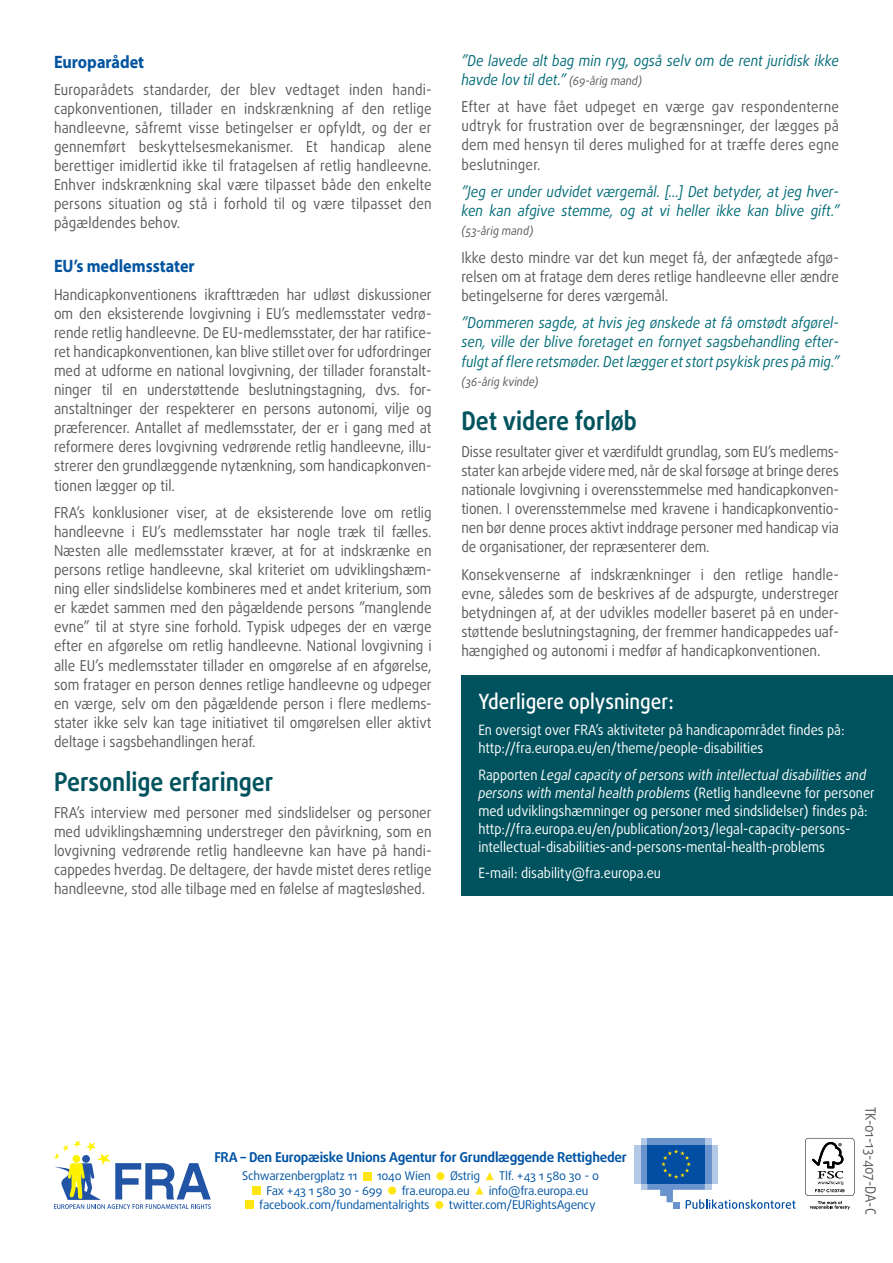
<style>
.page{position:relative;width:893px;height:1263px;background:#fff}
.page>*{position:absolute;margin:0;border:0;box-sizing:border-box;transform-origin:0 0}
.t1{font:700 25.5px "Daxline Pro";color:#00535e;scale:.9 1}
.t2{font:500 21px "Daxline Pro";color:#fff;scale:.9 1}
.t3{font:700 18px "Myriad Pro";color:#0254a1;scale:.9 1}
.t4{font:15px/19px "Daxline Pro";color:#58595b;text-align:justify;scale:.9 1}
.t5{font:italic 15px/19px "Daxline Pro";color:#006b77;scale:.9 1}
.t6{font:14.25px/18px "Daxline Pro";color:#fff;scale:.9 1}
.t7{font:14.25px "Daxline Pro";letter-spacing:-.005em;color:#58595b;scale:.9 1}
.t8{font:700 13.5px "Daxline Pro";letter-spacing:-.02em;color:#0054a4}
.t9{font:12px "Daxline Pro";letter-spacing:-.02em;color:#0054a4}
.t10{font:italic 12px "Daxline Pro";color:#58595b;scale:.9 1}
.s1{font-size:12px;color:#58595b}
.s2{font-style:italic}
</style>
<div class="page">
<div style="left:461px;top:675px;width:432px;height:220px;background:#00535e"></div>
<div style="left:363px;top:1172px;width:8px;height:8px;background:#ffe512"></div>
<div style="left:436px;top:1172px;width:8px;height:8px;background:#ffe512;border-radius:50%"></div>
<svg style="left:486px;top:1172px;width:8px;height:8px"></svg>
<div style="left:253px;top:1186px;width:8px;height:8px;background:#ffe512"></div>
<div style="left:388px;top:1186px;width:8px;height:8px;background:#ffe512;border-radius:50%"></div>
<svg style="left:475px;top:1186px;width:8px;height:8px"></svg>
<div style="left:246px;top:1201px;width:8px;height:8px;background:#ffe512"></div>
<div style="left:435px;top:1201px;width:8px;height:8px;background:#ffe512;border-radius:50%"></div>
<div style="left:641px;top:1183px;width:70px;height:6px;background:#b4c9e6"></div>
<div style="left:641px;top:1138px;width:70px;height:7px;background:#b4c9e6"></div>
<div style="left:647px;top:1138px;width:58px;height:7px;background:#6993cd"></div>
<div style="left:705px;top:1145px;width:6px;height:38px;background:#6993cd"></div>
<div style="left:711px;top:1145px;width:7px;height:38px;background:#b4c9e6"></div>
<div style="left:641px;top:1145px;width:6px;height:38px;background:#6993cd"></div>
<div style="left:635px;top:1145px;width:6px;height:38px;background:#b4c9e6"></div>
<div style="left:647px;top:1145px;width:58px;height:38px;background:#034ea2"></div>
<svg style="left:647px;top:1149px;width:148px;height:60px"></svg>
<svg style="left:54px;top:1140px;width:157px;height:69px"></svg>
<svg style="left:805px;top:1138px;width:49px;height:71px"></svg>
<p class="t3" style="left:54px;top:50px;width:102px">Europarådet</p>
<p class="t4" style="left:54px;top:80px;width:421px">Europarådets standarder, der blev vedtaget inden handi&shy;capkonventionen, tillader en indskrænkning af den retlige handleevne, såfremt visse betingelser er opfyldt, og der er gennemført beskyttelsesmekanismer. Et handicap alene berettiger imidlertid ikke til fratagelsen af retlig handleevne.<br>Enhver indskrænkning skal være tilpasset både den enkelte persons situation og stå i forhold til og være tilpasset den pågældendes behov.</p>
<p class="t3" style="left:54px;top:255px;width:158px">EU’s medlemsstater</p>
<p class="t4" style="left:54px;top:285px;width:421px">Handicapkonventionens ikrafttræden har udløst diskussioner om den eksisterende lovgivning i EU’s medlemsstater vedrø&shy;rende retlig handleevne. De EU-medlemsstater, der har ratifice&shy;ret handicapkonventionen, kan blive stillet over for udfordringer med at udforme en national lovgivning, der tillader foranstalt&shy;ninger til en understøttende beslutningstagning, dvs. for&shy;anstaltninger der respekterer en persons autonomi, vilje og præferencer. Antallet af medlemsstater, der er i gang med at reformere deres lovgivning vedrørende retlig handleevne, illu&shy;strerer den grundlæggende nytænkning, som handicapkonven&shy;tionen lægger op til.</p>
<p class="t4" style="left:54px;top:503px;width:421px">FRA’s konklusioner viser, at de eksisterende love om retlig handleevne i EU’s medlemsstater har nogle træk til fælles.<br>Næsten alle medlemsstater kræver, at for at indskrænke en persons retlige handleevne, skal kriteriet om udviklingshæm&shy;ning eller sindslidelse kombineres med et andet kriterium, som er kædet sammen med den pågældende persons ”manglende evne” til at styre sine forhold. Typisk udpeges der en værge efter en afgørelse om retlig handleevne. National lovgivning i alle EU’s medlemsstater tillader en omgørelse af en afgørelse, som fratager en person dennes retlige handleevne og udpeger en værge, selv om den pågældende person i flere medlems&shy;stater ikke selv kan tage initiativet til omgørelsen eller aktivt deltage i sagsbehandlingen heraf.</p>
<h1 class="t1" style="left:54px;top:765px;width:245px">Personlige erfaringer</h1>
<p class="t4" style="left:54px;top:803px;width:421px">FRA’s interview med personer med sindslidelser og personer med udviklingshæmning understreger den påvirkning, som en lovgivning vedrørende retlig handleevne kan have på handi&shy;cappedes hverdag. De deltagere, der havde mistet deres retlige handleevne, stod alle tilbage med en følelse af magtesløshed.</p>
<p class="t5" style="left:461px;top:51px;width:421px">”De lavede alt bag min ryg, også selv om de rent juridisk ikke havde lov til det.” <span class="s1">(69-årig mand)</span></p>
<p class="t4" style="left:461px;top:98px;width:421px">Efter at have fået udpeget en værge gav respondenterne udtryk for frustration over de begrænsninger, der lægges på dem med hensyn til deres mulighed for at træffe deres egne beslutninger.</p>
<p class="t5" style="left:461px;top:182px;width:422px">”Jeg er under udvidet værgemål. […] Det betyder, at jeg hver&shy;ken kan afgive stemme, og at vi heller ikke kan blive gift.”</p>
<p class="t10" style="left:461px;top:223px;width:82px">(53-årig mand)</p>
<p class="t4" style="left:461px;top:248px;width:421px">Ikke desto mindre var det kun meget få, der anfægtede afgø&shy;relsen om at fratage dem deres retlige handleevne eller ændre betingelserne for deres værgemål.</p>
<p class="t5" style="left:461px;top:314px;width:422px;text-align:justify">”Dommeren sagde, at hvis jeg ønskede at få omstødt afgørel&shy;sen, ville der blive foretaget en fornyet sagsbehandling efter&shy;fulgt af flere retsmøder. Det lægger et stort psykisk pres på mig.”</p>
<p class="t10" style="left:461px;top:373px;width:87px">(36-årig kvinde)</p>
<h1 class="t1" style="left:461px;top:403px;width:196px">Det videre forløb</h1>
<p class="t4" style="left:461px;top:442px;width:421px">Disse resultater giver et værdifuldt grundlag, som EU’s medlems&shy;stater kan arbejde videre med, når de skal forsøge at bringe deres nationale lovgivning i overensstemmelse med handicapkonven&shy;tionen. I overensstemmelse med kravene i handicapkonventio&shy;nen bør denne proces aktivt inddrage personer med handicap via de organisationer, der repræsenterer dem.</p>
<p class="t4" style="left:461px;top:565px;width:421px">Konsekvenserne af indskrænkninger i den retlige handle&shy;evne, således som de beskrives af de adspurgte, understreger betydningen af, at der udvikles modeller baseret på en under&shy;støttende beslutningstagning, der fremmer handicappedes uaf&shy;hængighed og autonomi i medfør af handicapkonventionen.</p>
<h2 class="t2" style="left:478px;top:687px;width:219px">Yderligere oplysninger:</h2>
<p class="t6" style="left:478px;top:721px;width:408px">En oversigt over FRA’s aktiviteter på handicapområdet findes på: http://fra.europa.eu/en/theme/people-disabilities</p>
<p class="t6" style="left:478px;top:765px;width:442px">Rapporten <span class="s2">Legal capacity of persons with intellectual disabilities and persons with mental health problems</span> (Retlig handleevne for personer med udviklingshæmninger og personer med sindslidelser) findes på: http://fra.europa.eu/en/publication/2013/legal-capacity-persons&shy;intellectual-disabilities-and-persons-mental-health-problems</p>
<p class="t6" style="left:478px;top:864px;width:204px">E-mail: disability@fra.europa.eu</p>
<p class="t8" style="left:214px;top:1148px;width:414px">FRA – Den Europæiske Unions Agentur for Grundlæggende Rettigheder</p>
<p class="t9" style="left:242px;top:1168px;width:117px">Schwarzenbergplatz 11</p>
<p class="t9" style="left:377px;top:1168px;width:56px">1040 Wien</p>
<p class="t9" style="left:450px;top:1168px;width:32px">Østrig</p>
<p class="t9" style="left:499px;top:1168px;width:101px">Tlf. +43 1 580 30 - 0</p>
<p class="t9" style="left:266px;top:1182px;width:118px">Fax +43 1 580 30 - 699</p>
<p class="t9" style="left:402px;top:1182px;width:70px">fra.europa.eu</p>
<p class="t9" style="left:489px;top:1182px;width:101px">info@fra.europa.eu</p>
<p class="t9" style="left:259px;top:1197px;width:172px">facebook.com/fundamentalrights</p>
<p class="t9" style="left:449px;top:1197px;width:148px">twitter.com/EURightsAgency</p>
<p class="t7" style="left:880px;top:1107px;width:122px;rotate:90deg">TK-01-13-407-DA-C</p>
</div>
